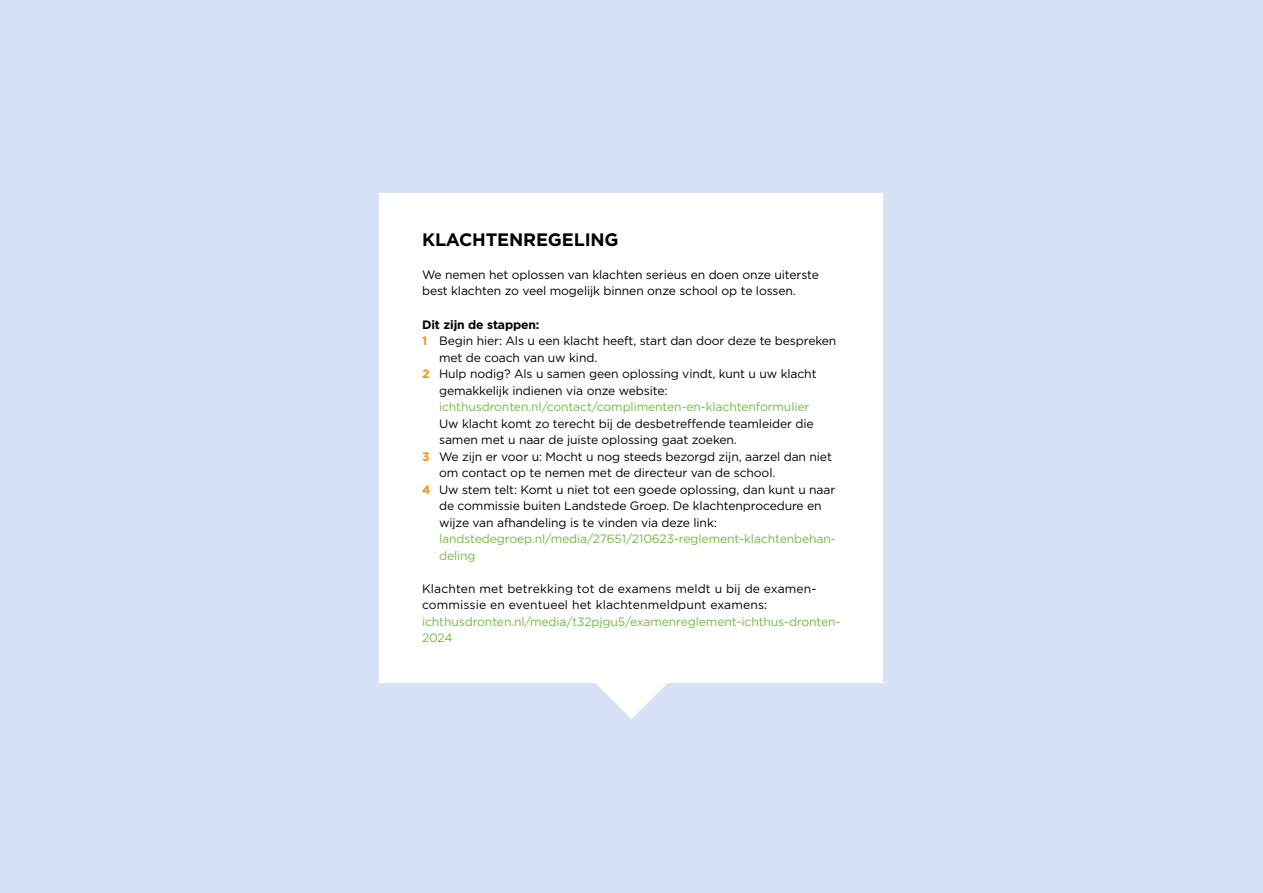
<style>
.page{position:relative;width:1263px;height:893px;background:#d6e2f5}
.page>*{position:absolute;margin:0;border:0;box-sizing:border-box;transform-origin:0 0}
.t1{font:700 18px "Gotham";letter-spacing:-.01em;color:#000}
.t2{font:12.15px/16.5px "Gotham";letter-spacing:-.01em;color:#000}
.t3{font:12.15px/16.5px "Gotham";letter-spacing:-.01em;color:#76b843}
.t4{font:12.15px/16.5px "Gotham";letter-spacing:.01em;color:#000}
.t5{font:700 12.15px "Gotham";letter-spacing:-.01em;color:#000}
.s1{font-weight:700;color:#f3931b}
</style>
<div class="page">
<div style="left:379px;top:193px;width:504px;height:490px;background:#fff"></div>
<svg style="left:596px;top:683px;width:71px;height:36px"></svg>
<h1 class="t1" style="left:422px;top:228px;width:198px">KLACHTENREGELING</h1>
<p class="t2" style="left:422px;top:266px;width:398px">We nemen het oplossen van klachten serieus en doen onze uiterste best klachten zo veel mogelijk binnen onze school op te lossen.</p>
<p class="t5" style="left:422px;top:316px;width:119px">Dit zijn de stappen:</p>
<p class="t2" style="left:422px;top:332px;width:416px"><span class="s1">1</span> Begin hier: Als u een klacht heeft, start dan door deze te bespreken</p>
<p class="t2" style="left:439px;top:349px;width:160px">met de coach van uw kind.</p>
<p class="t2" style="left:422px;top:365px;width:396px"><span class="s1">2</span> Hulp nodig? Als u samen geen oplossing vindt, kunt u uw klacht</p>
<p class="t2" style="left:439px;top:382px;width:230px">gemakkelijk indienen via onze website:</p>
<p class="t3" style="left:439px;top:398px;width:372px">ichthusdronten.nl/contact/complimenten-en-klachtenformulier</p>
<p class="t2" style="left:439px;top:415px;width:376px">Uw klacht komt zo terecht bij de desbetreffende teamleider die</p>
<p class="t2" style="left:439px;top:431px;width:299px">samen met u naar de juiste oplossing gaat zoeken.</p>
<p class="t2" style="left:422px;top:448px;width:411px"><span class="s1">3</span> We zijn er voor u: Mocht u nog steeds bezorgd zijn, aarzel dan niet</p>
<p class="t2" style="left:439px;top:464px;width:338px">om contact op te nemen met de directeur van de school.</p>
<p class="t2" style="left:422px;top:481px;width:415px"><span class="s1">4</span> Uw stem telt: Komt u niet tot een goede oplossing, dan kunt u naar</p>
<p class="t2" style="left:439px;top:497px;width:384px">de commissie buiten Landstede Groep. De klachtenprocedure en</p>
<p class="t2" style="left:439px;top:514px;width:279px">wijze van afhandeling is te vinden via deze link:</p>
<p class="t3" style="left:439px;top:530px;width:398px">landstedegroep.nl/media/27651/210623-reglement-klachtenbehan&shy;deling</p>
<p class="t4" style="left:422px;top:580px;width:396px">Klachten met betrekking tot de examens meldt u bij de examen&shy;commissie en eventueel het klachtenmeldpunt examens:</p>
<p class="t3" style="left:422px;top:613px;width:420px">ichthusdronten.nl/media/t32pjgu5/examenreglement-ichthus-dronten-<br>2024</p>
</div>
